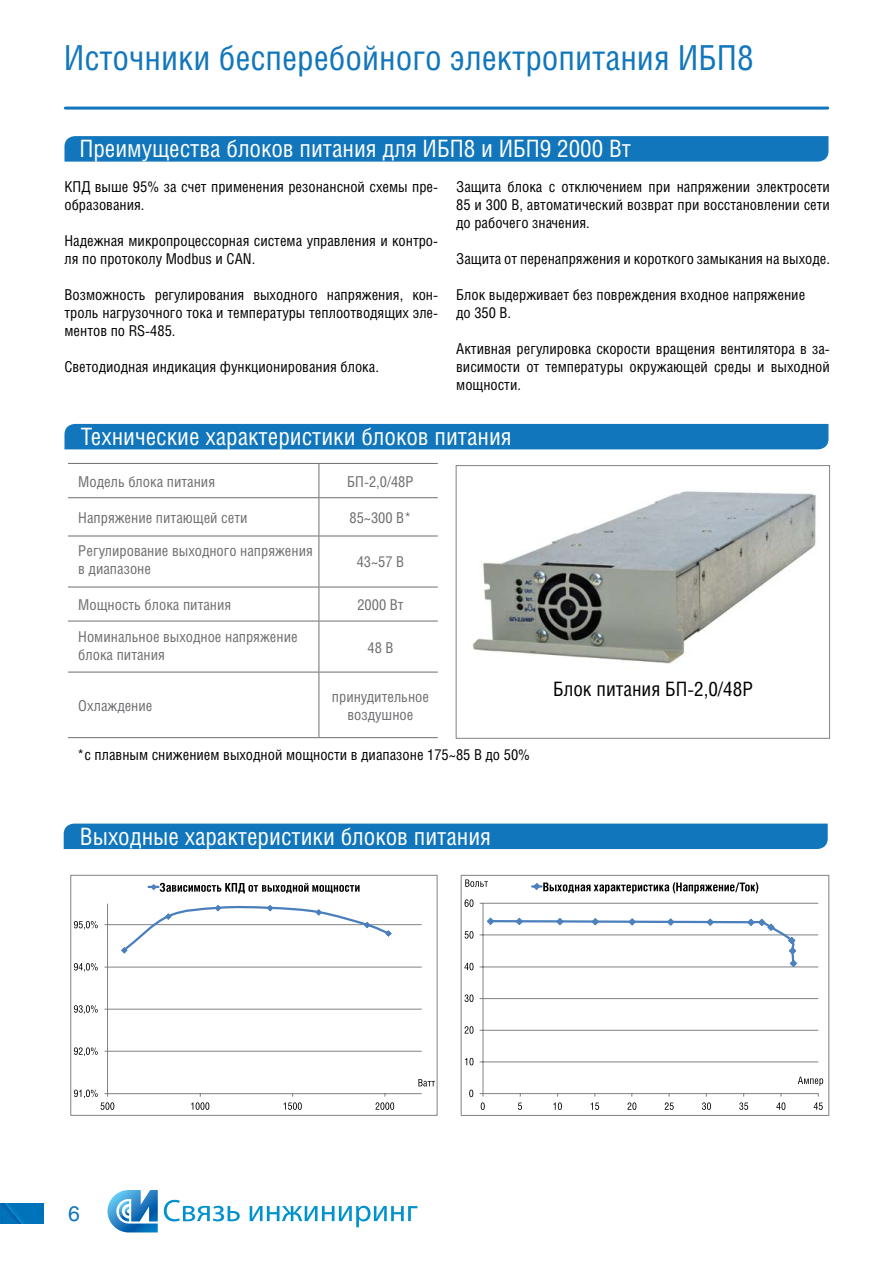
<style>
.page{position:relative;width:893px;height:1263px;background:#fff}
.page>*{position:absolute;margin:0;border:0;box-sizing:border-box;transform-origin:0 0}
.t1{font:34.5px "Helios Cond C";color:#1176bb}
.t2{font:24px "Helios Cond C";color:#fff}
.t3{font:21px "Helios C";color:#1176bb}
.t4{font:19.95px "Helios Cond C";color:#000}
.t5{font:15px/18px "Helios Cond C";color:#000}
.t6{font:15px/18px "Helios Cond C";color:#6d6e71}
</style>
<div class="page">
<hr style="left:65px;top:107px;width:763px;height:3px;background:#1176bb">
<svg style="left:108px;top:1190px;width:50px;height:42px"></svg>
<svg style="left:164px;top:1200px;width:76px;height:21px"></svg>
<svg style="left:250px;top:1206px;width:167px;height:21px"></svg>
<img style="left:0;top:1203px;width:44px;height:20px">
<div style="left:456px;top:465px;width:374px;height:274px;border:1px solid #808285"></div>
<svg style="left:64px;top:136px;width:764px;height:26px;background:#1679bc"></svg>
<div style="left:64px;top:424px;width:764px;height:25px;background:#1176bb"></div>
<hr style="left:68px;top:497px;width:251px;height:1px;background:#6d6e71">
<hr style="left:319px;top:497px;width:119px;height:1px;background:#6d6e71">
<hr style="left:68px;top:536px;width:251px;height:1px;background:#6d6e71">
<hr style="left:319px;top:464px;width:1px;height:33px;background:#6d6e71">
<hr style="left:319px;top:498px;width:1px;height:38px;background:#6d6e71">
<hr style="left:319px;top:536px;width:119px;height:1px;background:#6d6e71">
<hr style="left:319px;top:536px;width:1px;height:51px;background:#6d6e71">
<hr style="left:319px;top:587px;width:1px;height:34px;background:#6d6e71">
<hr style="left:319px;top:621px;width:1px;height:51px;background:#6d6e71">
<hr style="left:319px;top:672px;width:1px;height:65px;background:#6d6e71">
<hr style="left:68px;top:463px;width:251px;height:1px;background:#6d6e71">
<hr style="left:319px;top:463px;width:119px;height:1px;background:#6d6e71">
<hr style="left:68px;top:587px;width:251px;height:1px;background:#6d6e71">
<hr style="left:68px;top:737px;width:251px;height:1px;background:#6d6e71">
<hr style="left:319px;top:737px;width:119px;height:1px;background:#6d6e71">
<hr style="left:319px;top:587px;width:119px;height:1px;background:#6d6e71">
<hr style="left:68px;top:621px;width:251px;height:1px;background:#6d6e71">
<hr style="left:68px;top:672px;width:251px;height:1px;background:#6d6e71">
<hr style="left:319px;top:672px;width:119px;height:1px;background:#6d6e71">
<hr style="left:319px;top:621px;width:119px;height:1px;background:#6d6e71">
<div style="left:64px;top:823px;width:764px;height:26px;background:#1176bb"></div>
<img style="left:472px;top:491px;width:344px;height:173px">
<hr style="left:483px;top:903px;width:335px;height:1px;background:#808285">
<hr style="left:483px;top:935px;width:335px;height:1px;background:#808285">
<hr style="left:483px;top:967px;width:335px;height:1px;background:#808285">
<hr style="left:483px;top:998px;width:335px;height:1px;background:#808285">
<hr style="left:483px;top:1030px;width:335px;height:1px;background:#808285">
<hr style="left:483px;top:1062px;width:335px;height:1px;background:#808285">
<hr style="left:483px;top:903px;width:1px;height:190px;background:#808285">
<hr style="left:483px;top:1093px;width:335px;height:1px;background:#808285">
<svg style="left:480px;top:917px;width:318px;height:51px"></svg>
<svg style="left:469px;top:1089px;width:4px;height:8px"></svg>
<svg style="left:465px;top:1058px;width:8px;height:7px"></svg>
<svg style="left:465px;top:1026px;width:8px;height:8px"></svg>
<svg style="left:465px;top:994px;width:8px;height:8px"></svg>
<svg style="left:464px;top:963px;width:9px;height:7px"></svg>
<svg style="left:465px;top:931px;width:8px;height:7px"></svg>
<svg style="left:465px;top:899px;width:8px;height:8px"></svg>
<svg style="left:481px;top:1102px;width:4px;height:8px"></svg>
<svg style="left:518px;top:1102px;width:4px;height:8px"></svg>
<svg style="left:553px;top:1102px;width:9px;height:8px"></svg>
<svg style="left:590px;top:1102px;width:9px;height:8px"></svg>
<svg style="left:627px;top:1102px;width:9px;height:8px"></svg>
<svg style="left:665px;top:1102px;width:9px;height:8px"></svg>
<svg style="left:702px;top:1102px;width:9px;height:8px"></svg>
<svg style="left:739px;top:1102px;width:9px;height:8px"></svg>
<svg style="left:776px;top:1102px;width:9px;height:8px"></svg>
<svg style="left:814px;top:1102px;width:9px;height:8px"></svg>
<svg style="left:532px;top:882px;width:226px;height:11px"></svg>
<div style="left:461px;top:875px;width:368px;height:241px;border:1px solid #808285"></div>
<svg style="left:465px;top:879px;width:23px;height:8px"></svg>
<svg style="left:798px;top:1077px;width:25px;height:9px"></svg>
<svg style="left:70px;top:874px;width:368px;height:242px"></svg>
<svg style="left:418px;top:1079px;width:17px;height:7px"></svg>
<h1 class="t1" style="left:64px;top:37px;width:691px">Источники бесперебойного электропитания ИБП8</h1>
<h2 class="t2" style="left:79px;top:134px;width:553px">Преимущества блоков питания для ИБП8 и ИБП9 2000 Вт</h2>
<p class="t5" style="left:64px;top:178px;width:375px">КПД выше 95% за счет применения резонансной схемы пре&shy;образования.</p>
<p class="t5" style="left:64px;top:232px;width:375px">Надежная микропроцессорная система управления и контро&shy;ля по протоколу Modbus и CAN.</p>
<p class="t5" style="left:64px;top:286px;width:375px;text-align:justify">Возможность регулирования выходного напряжения, кон&shy;троль нагрузочного тока и температуры теплоотводящих эле&shy;ментов по RS-485.</p>
<p class="t5" style="left:64px;top:358px;width:316px">Светодиодная индикация функционирования блока.</p>
<p class="t5" style="left:456px;top:178px;width:375px;text-align:justify">Защита блока с отключением при напряжении электросети 85 и 300 В, автоматический возврат при восстановлении сети до рабочего значения.</p>
<p class="t5" style="left:456px;top:250px;width:375px">Защита от перенапряжения и короткого замыкания на выходе.</p>
<p class="t5" style="left:456px;top:286px;width:351px">Блок выдерживает без повреждения входное напряжение до 350 В.</p>
<p class="t5" style="left:456px;top:340px;width:375px;text-align:justify">Активная регулировка скорости вращения вентилятора в за&shy;висимости от температуры окружающей среды и выходной мощности.</p>
<h2 class="t2" style="left:81px;top:422px;width:432px">Технические характеристики блоков питания</h2>
<p class="t6" style="left:78px;top:472px;width:138px">Модель блока питания</p>
<p class="t6" style="left:347px;top:472px;width:68px">БП-2,0/48Р</p>
<p class="t6" style="left:78px;top:508px;width:171px">Напряжение питающей сети</p>
<p class="t6" style="left:349px;top:508px;width:63px">85~300 В*</p>
<p class="t6" style="left:78px;top:542px;width:236px">Регулирование выходного напряжения в диапазоне</p>
<p class="t6" style="left:357px;top:553px;width:49px">43~57 В</p>
<p class="t6" style="left:78px;top:595px;width:155px">Мощность блока питания</p>
<p class="t6" style="left:357px;top:595px;width:48px">2000 Вт</p>
<p class="t6" style="left:78px;top:628px;width:221px">Номинальное выходное напряжение блока питания</p>
<p class="t6" style="left:367px;top:638px;width:27px">48 В</p>
<p class="t6" style="left:78px;top:696px;width:76px">Охлаждение</p>
<p class="t6" style="left:332px;top:687px;width:99px;text-align:center">принудительное воздушное</p>
<p class="t5" style="left:77px;top:745px;width:454px">*с плавным снижением выходной мощности в диапазоне 175~85 В до 50%</p>
<h3 class="t4" style="left:553px;top:676px;width:202px">Блок питания БП-2,0/48P</h3>
<h2 class="t2" style="left:80px;top:822px;width:413px">Выходные характеристики блоков питания</h2>
<h3 class="t3" style="left:68px;top:1201px;width:13px">6</h3>
</div>
